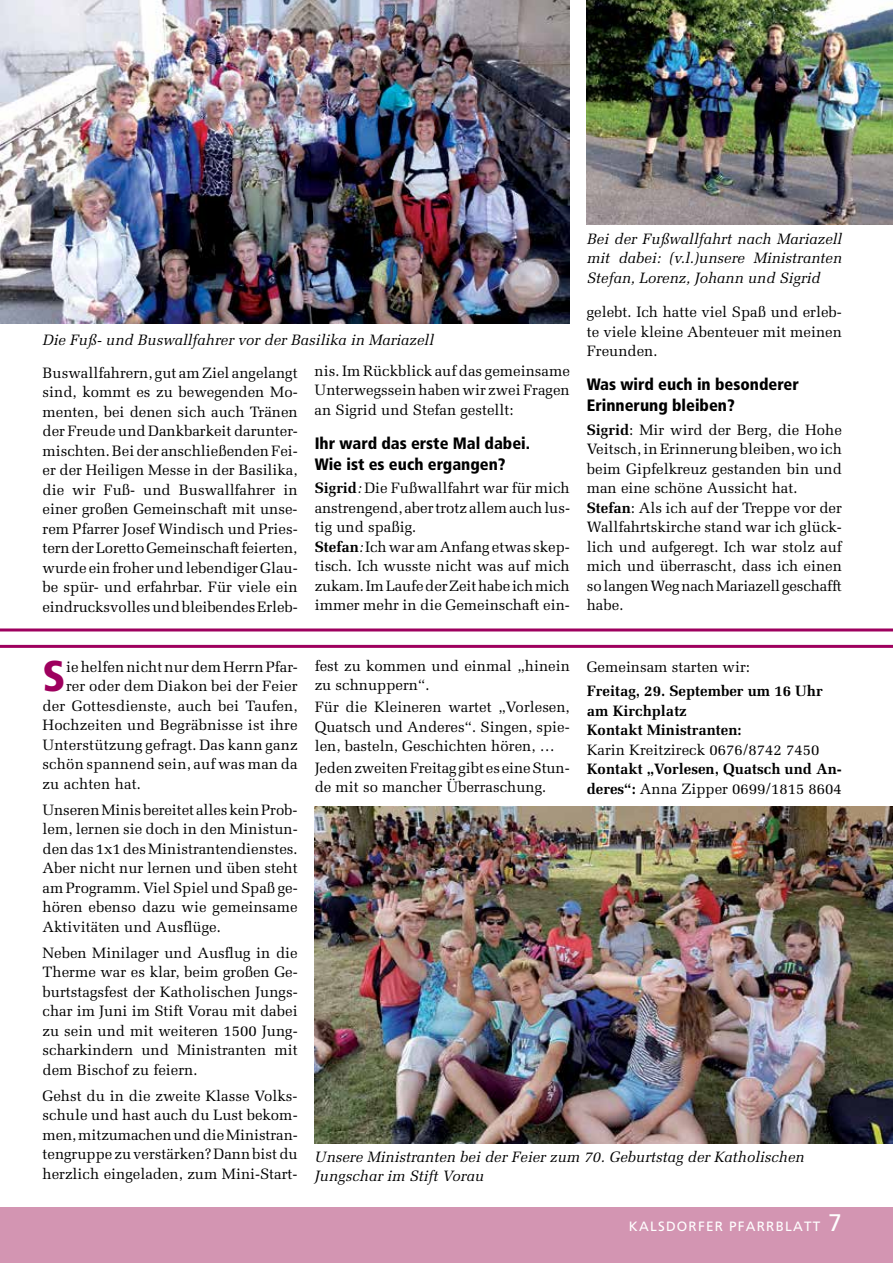
<style>
.page{position:relative;width:893px;height:1263px;background:#fff}
.page>*{position:absolute;margin:0;border:0;box-sizing:border-box;transform-origin:0 0}
.t1{font:900 condensed 42.9px "Frutiger";color:#9e005e}
.t2{font:900 condensed 16.5px/21px "Frutiger";color:#000}
.t3{font:15px/19.5px "Melior LT Std";color:#000;text-align:justify}
.t4{font:italic 15px/19.5px "Melior LT Std";color:#000;text-align:justify}
.t5{font:700 15px/19.5px "Melior LT Std";color:#000}
.t6{font:13.5px "Frutiger";letter-spacing:.09em;color:#fff}
.s1{font-weight:700}
.s2{font-style:italic}
.s3{font-weight:400}
.s4{font-size:24px}
</style>
<div class="page">
<div style="left:0;top:1208px;width:893px;height:55px;background:#d395b2"></div>
<svg style="left:0;top:0;width:893px;height:631px"></svg>
<img style="left:315px;top:806px;width:578px;height:337px">
<img style="left:587px;top:0;width:306px;height:224px">
<img style="left:0;top:0;width:570px;height:324px">
<hr style="left:0;top:645px;width:893px;height:3px;background:#9e005e">
<p class="t4" style="left:43px;top:330px;width:393px">Die Fuß- und Buswallfahrer vor der Basilika in Mariazell</p>
<p class="t3" style="left:43px;top:363px;width:257px">Buswallfahrern, gut am Ziel angelangt sind, kommt es zu bewegenden Mo&shy;menten, bei denen sich auch Tränen der Freude und Dankbarkeit darunter&shy;mischten. Bei der anschließenden Fei&shy;er der Heiligen Messe in der Basilika, die wir Fuß- und Buswallfahrer in einer großen Gemeinschaft mit unse&shy;rem Pfarrer Josef Windisch und Pries&shy;tern der Loretto Gemeinschaft feierten, wurde ein froher und lebendiger Glau&shy;be spür- und erfahrbar. Für viele ein eindrucksvolles und bleibendes Erleb-</p>
<p class="t3" style="left:315px;top:361px;width:257px">nis. Im Rückblick auf das gemeinsame Unterwegssein haben wir zwei Fragen an Sigrid und Stefan gestellt:</p>
<p class="t2" style="left:315px;top:432px;width:217px">Ihr ward das erste Mal dabei.<br>Wie ist es euch ergangen?</p>
<p class="t3" style="left:315px;top:478px;width:257px;text-align:left"><span class="s1">Sigrid</span><span class="s2">:</span> Die Fußwallfahrt war für mich anstrengend, aber trotz allem auch lus&shy;tig und spaßig.<br><span class="s1">Stefan</span><span class="s2">:</span> Ich war am Anfang etwas skep&shy;tisch. Ich wusste nicht was auf mich zukam. Im Laufe der Zeit habe ich mich immer mehr in die Gemeinschaft ein-</p>
<p class="t4" style="left:587px;top:229px;width:257px">Bei der Fußwallfahrt nach Mariazell mit dabei: (v.l.)unsere Ministranten Stefan, Lorenz, Johann und Sigrid</p>
<p class="t3" style="left:587px;top:302px;width:257px">gelebt. Ich hatte viel Spaß und erleb&shy;te viele kleine Abenteuer mit meinen Freunden.</p>
<p class="t2" style="left:587px;top:373px;width:213px">Was wird euch in besonderer<br>Erinnerung bleiben?</p>
<p class="t3" style="left:587px;top:420px;width:257px;text-align:left"><span class="s1">Sigrid</span>: Mir wird der Berg, die Hohe Veitsch, in Erinnerung bleiben, wo ich beim Gipfelkreuz gestanden bin und man eine schöne Aussicht hat.<br><span class="s1">Stefan</span>: Als ich auf der Treppe vor der Wallfahrtskirche stand war ich glück&shy;lich und aufgeregt. Ich war stolz auf mich und überrascht, dass ich einen so langen Weg nach Mariazell geschafft habe.</p>
<h1 class="t1" style="left:43px;top:651px;width:25px">S</h1>
<p class="t3" style="left:66px;top:657px;width:233px">ie helfen nicht nur dem Herrn Pfar-</p>
<p class="t3" style="left:66px;top:677px;width:233px">rer oder dem Diakon bei der Feier</p>
<p class="t3" style="left:43px;top:696px;width:257px">der Gottesdienste, auch bei Taufen,</p>
<p class="t3" style="left:43px;top:716px;width:257px">Hochzeiten und Begräbnisse ist ihre</p>
<p class="t3" style="left:43px;top:735px;width:257px">Unterstützung gefragt. Das kann ganz</p>
<p class="t3" style="left:43px;top:755px;width:257px">schön spannend sein, auf was man da</p>
<p class="t3" style="left:43px;top:774px;width:100px">zu achten hat.</p>
<p class="t3" style="left:43px;top:800px;width:257px">Unseren Minis bereitet alles kein Prob&shy;lem, lernen sie doch in den Ministun&shy;den das 1x1 des Ministrantendienstes.<br>Aber nicht nur lernen und üben steht am Programm. Viel Spiel und Spaß ge&shy;hören ebenso dazu wie gemeinsame Aktivitäten und Ausflüge.</p>
<p class="t3" style="left:43px;top:943px;width:257px">Neben Minilager und Ausflug in die Therme war es klar, beim großen Ge&shy;burtstagsfest der Katholischen Jungs&shy;char im Juni im Stift Vorau mit dabei zu sein und mit weiteren 1500 Jung&shy;scharkindern und Ministranten mit dem Bischof zu feiern.</p>
<p class="t3" style="left:43px;top:1086px;width:257px">Gehst du in die zweite Klasse Volks&shy;schule und hast auch du Lust bekom&shy;men, mitzumachen und die Ministran&shy;tengruppe zu verstärken? Dann bist du herzlich eingeladen, zum Mini-Start-</p>
<p class="t3" style="left:315px;top:656px;width:257px">fest zu kommen und einmal „hinein zu schnuppern“.</p>
<p class="t3" style="left:315px;top:697px;width:257px">Für die Kleineren wartet „Vorlesen, Quatsch und Anderes“. Singen, spie&shy;len, basteln, Geschichten hören, …</p>
<p class="t3" style="left:315px;top:758px;width:257px">Jeden zweiten Freitag gibt es eine Stun&shy;de mit so mancher Überraschung.</p>
<p class="t3" style="left:587px;top:658px;width:165px">Gemeinsam starten wir:</p>
<p class="t5" style="left:587px;top:681px;width:237px">Freitag, 29. September um 16 Uhr am Kirchplatz<br>Kontakt Ministranten:</p>
<p class="t3" style="left:587px;top:740px;width:234px">Karin Kreitzireck 0676/8742 7450</p>
<p class="t5" style="left:587px;top:759px;width:257px">Kontakt „Vorlesen, Quatsch und An&shy;deres“: <span class="s3">Anna Zipper 0699/1815 8604</span></p>
<p class="t4" style="left:315px;top:1147px;width:491px">Unsere Ministranten bei der Feier zum 70. Geburtstag der Katholischen<br>Jungschar im Stift Vorau</p>
<p class="t6" style="left:629px;top:1218px;width:215px">KALSDORFER PFARRBLATT <span class="s4">7</span></p>
</div>
